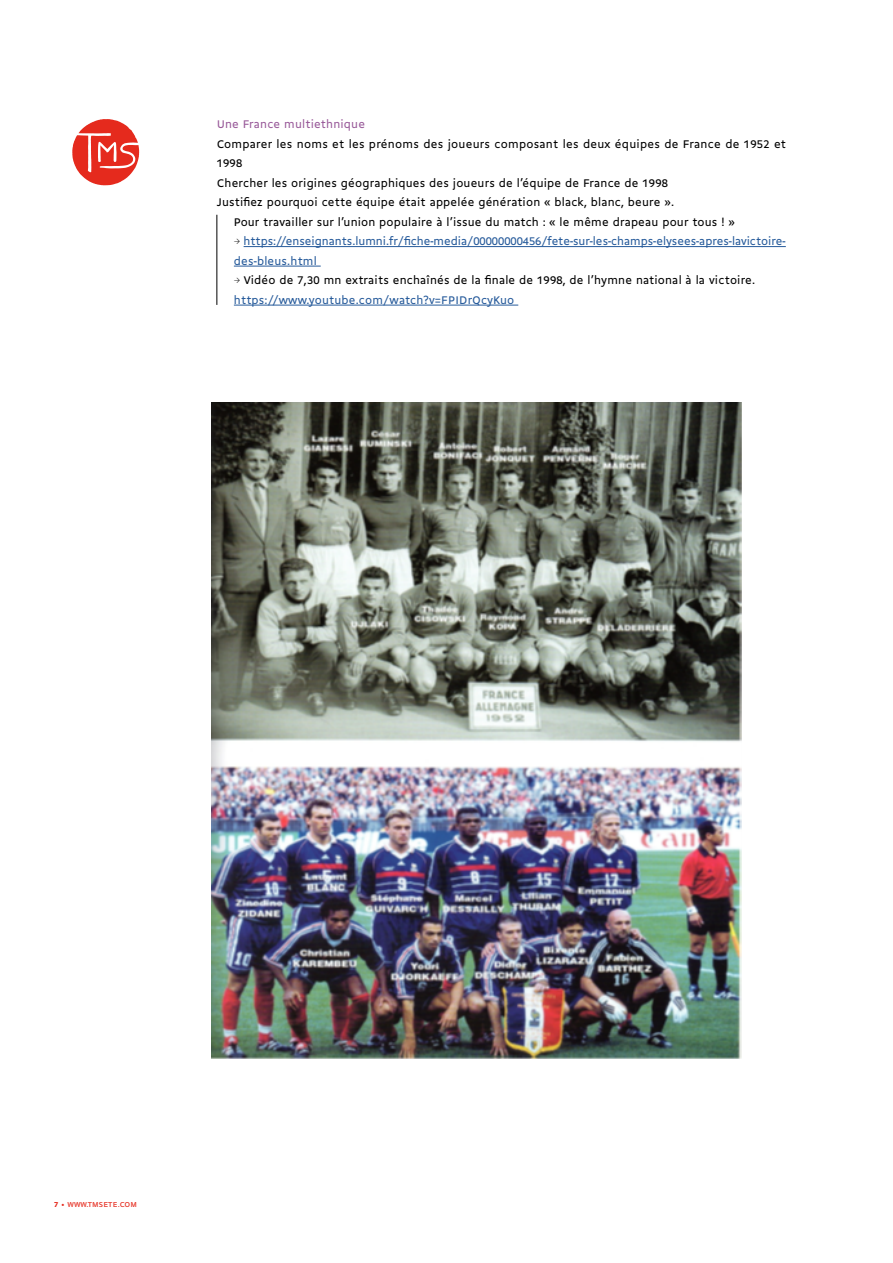
<style>
.page{position:relative;width:893px;height:1263px;background:#fff}
.page>*{position:absolute;margin:0;border:0;box-sizing:border-box;transform-origin:0 0}
.t1{font:12px/19.5px "Gemeli";letter-spacing:.015em;color:#000}
.t2{font:12px/19.5px "Gemeli";letter-spacing:-.005em;color:#275b9b}
.t3{font:12px "Gemeli";letter-spacing:.015em;color:#995b9a}
.t4{font:7.5px "Gemeli Micro";letter-spacing:.01em;color:#e52a1d}
.s1{font-family:"Traulha Jornau";color:#000}
.s2{font-family:"Traulha Jornau"}
.s3{color:#275b9b}
.s4{font-weight:700}
</style>
<div class="page">
<svg style="left:72px;top:119px;width:67px;height:66px"></svg>
<hr style="left:244px;top:246px;width:542px;height:1px;background:#275b9b">
<hr style="left:234px;top:266px;width:87px;height:1px;background:#275b9b">
<hr style="left:234px;top:305px;width:284px;height:1px;background:#275b9b">
<hr style="left:216px;top:215px;width:1px;height:90px;background:#000">
<img style="left:212px;top:402px;width:530px;height:656px">
<p class="t3" style="left:217px;top:116px;width:150px">Une France multiethnique</p>
<p class="t1" style="left:217px;top:133px;width:571px">Comparer les noms et les prénoms des joueurs composant les deux équipes de France de 1952 et</p>
<p class="t1" style="left:217px;top:153px;width:27px">1998</p>
<p class="t1" style="left:217px;top:172px;width:453px">Chercher les origines géographiques des joueurs de l’équipe de France de 1998</p>
<p class="t1" style="left:217px;top:192px;width:459px">Justifiez pourquoi cette équipe était appelée génération « black, blanc, beure ».</p>
<p class="t1" style="left:234px;top:211px;width:502px">Pour travailler sur l’union populaire à l’issue du match : « le même drapeau pour tous ! »</p>
<p class="t2" style="left:234px;top:231px;width:553px"><span class="s1">→</span> https://enseignants.lumni.fr/fiche-media/00000000456/fete-sur-les-champs-elysees-apres-lavictoire&shy;des-bleus.html</p>
<p class="t1" style="left:234px;top:270px;width:523px"><span class="s2">→</span> Vidéo de 7,30 mn extraits enchaînés de la finale de 1998, de l’hymne national à la victoire. <span class="s3">https://www.youtube.com/watch?v=FPIDrQcyKuo</span></p>
<p class="t4" style="left:54px;top:1199px;width:85px"><span class="s4">7</span> • WWW.TMSETE.COM</p>
</div>
